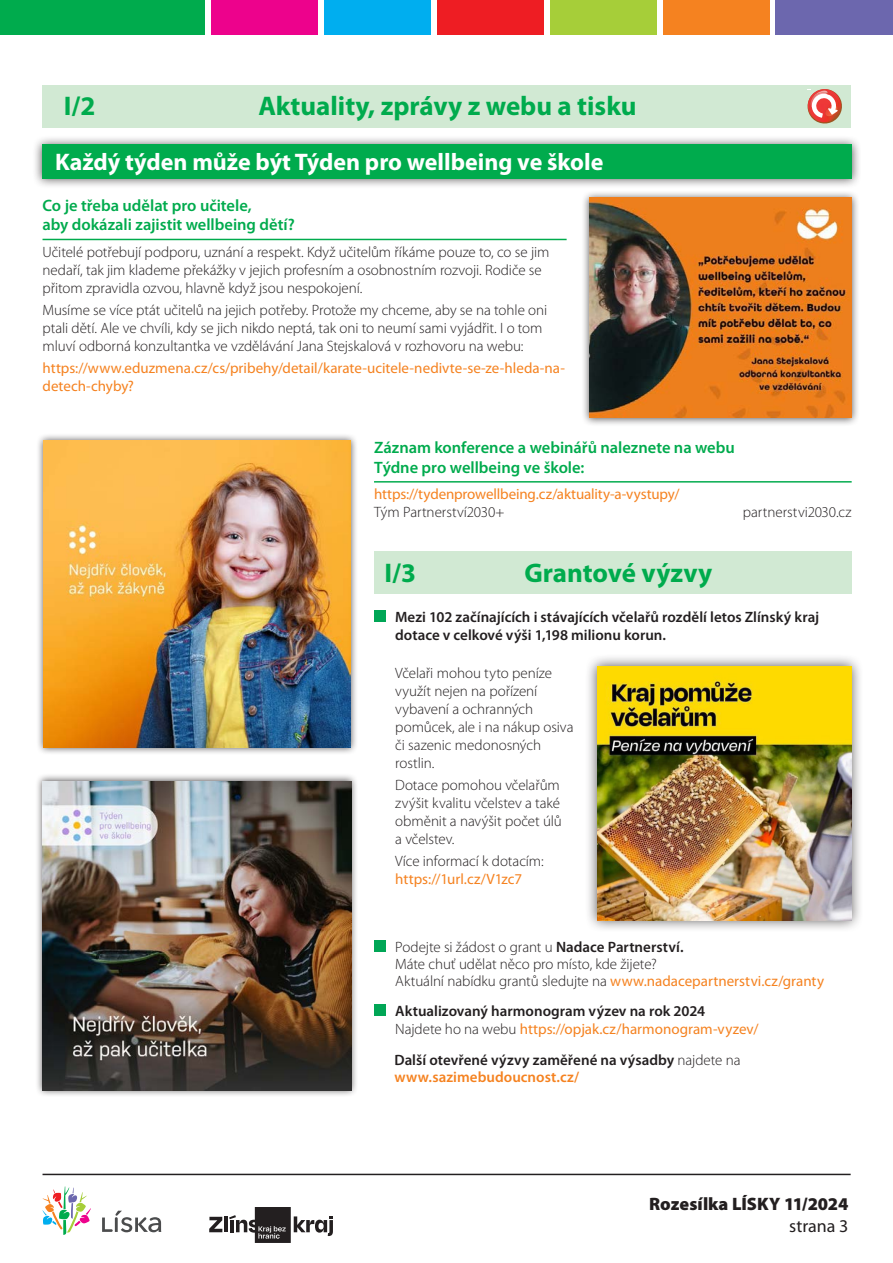
<style>
.page{position:relative;width:893px;height:1263px;background:#fff}
.page>*{position:absolute;margin:0;border:0;box-sizing:border-box;transform-origin:0 0}
.nadpis{font:700 27px "Myriad Pro";color:#00ab4d}
.podtržený_podnadpis{font:700 24px "Myriad Pro";color:#fff}
.t1{font:900 18px "Myriad Pro";color:#231f20}
.t2{font:18px "Myriad Pro";color:#231f20}
.podtržený_podnadpis-2{font:600 16.5px "Myriad Pro";color:#00ab4d}
.text{font:300 15px/18px "Myriad Pro";letter-spacing:-.005em;color:#231f20}
.text-2{font:15px/18px "Myriad Pro";color:#f58220}
.text-3{font:600 15px/18px "Myriad Pro";color:#231f20}
.text-4{font:600 15px "Myriad Pro";letter-spacing:.005em;color:#f58220}
.s1{font-weight:400;color:#f58220}
.s2{font-weight:600}
.s3{font-weight:300;color:#231f20}
.s4{font-weight:300}
</style>
<div class="page">
<div style="left:0;top:0;width:205px;height:34px;background:#00ab4d"></div>
<div style="left:211px;top:0;width:107px;height:34px;background:#ed028c"></div>
<div style="left:324px;top:0;width:107px;height:34px;background:#00aeef"></div>
<div style="left:437px;top:0;width:107px;height:34px;background:#ee1d23"></div>
<div style="left:550px;top:0;width:107px;height:34px;background:#a6ce39"></div>
<div style="left:663px;top:0;width:107px;height:34px;background:#f58220"></div>
<div style="left:776px;top:0;width:117px;height:34px;background:#6c67ae"></div>
<svg style="left:102px;top:1211px;width:59px;height:21px"></svg>
<svg style="left:43px;top:1186px;width:48px;height:49px"></svg>
<hr style="left:43px;top:1174px;width:808px;height:1px;background:#231f20">
<svg style="left:209px;top:1217px;width:13px;height:15px"></svg>
<hr style="left:224px;top:1216px;width:4px;height:16px;background:#231f20">
<svg style="left:229px;top:1207px;width:104px;height:36px"></svg>
<div style="left:33px;top:135px;width:828px;height:54px;background:#231f20;opacity:.75"></div>
<div style="left:42px;top:145px;width:809px;height:34px;background:#00ab4d"></div>
<div style="left:43px;top:85px;width:808px;height:43px;background:#d1e9d3"></div>
<svg style="left:807px;top:89px;width:35px;height:35px"></svg>
<div style="left:36px;top:433px;width:322px;height:322px;background:#231f20;opacity:.75"></div>
<img style="left:43px;top:440px;width:308px;height:308px">
<hr style="left:43px;top:239px;width:524px;height:1px;background:#00ab4d">
<div style="left:35px;top:773px;width:324px;height:324px;background:#231f20;opacity:.75"></div>
<img style="left:42px;top:781px;width:309px;height:309px">
<hr style="left:374px;top:481px;width:478px;height:2px;background:#00ab4d">
<div style="left:581px;top:190px;width:279px;height:236px;background:#231f20;opacity:.75"></div>
<img style="left:589px;top:198px;width:262px;height:220px">
<div style="left:374px;top:551px;width:477px;height:43px;background:#d1e9d3"></div>
<div style="left:374px;top:940px;width:12px;height:12px;background:#00a656"></div>
<div style="left:374px;top:1004px;width:12px;height:12px;background:#00a656"></div>
<div style="left:374px;top:610px;width:12px;height:12px;background:#00a656"></div>
<div style="left:585px;top:654px;width:279px;height:279px;background:#231f20;opacity:.75"></div>
<img style="left:597px;top:666px;width:254px;height:254px">
<p class="nadpis" style="left:64px;top:89px;width:33px">I/2</p>
<p class="nadpis" style="left:258px;top:89px;width:380px">Aktuality, zprávy z webu a tisku</p>
<p class="podtržený_podnadpis" style="left:55px;top:146px;width:550px">Každý týden může být Týden pro wellbeing ve škole</p>
<p class="podtržený_podnadpis-2" style="left:43px;top:194px;width:211px">Co je třeba udělat pro učitele,</p>
<p class="podtržený_podnadpis-2" style="left:43px;top:214px;width:254px">aby dokázali zajistit wellbeing dětí?</p>
<p class="text" style="left:43px;top:243px;width:508px">Učitelé potřebují podporu, uznání a respekt. Když učitelům říkáme pouze to, co se jim nedaří, tak jim klademe překážky v jejich profesním a osobnostním rozvoji. Rodiče se přitom zpravidla ozvou, hlavně když jsou nespokojení.</p>
<p class="text" style="left:43px;top:301px;width:506px">Musíme se více ptát učitelů na jejich potřeby. Protože my chceme, aby se na tohle oni ptali dětí. Ale ve chvíli, kdy se jich nikdo neptá, tak oni to neumí sami vyjádřit. I o tom mluví odborná konzultantka ve vzdělávání Jana Stejskalová v rozhovoru na webu:</p>
<p class="text-2" style="left:43px;top:359px;width:524px">https://www.eduzmena.cz/cs/pribehy/detail/karate-ucitele-nedivte-se-ze-hleda-na&shy;detech-chyby?</p>
<p class="podtržený_podnadpis-2" style="left:374px;top:437px;width:362px">Záznam konference a webinářů naleznete na webu</p>
<p class="podtržený_podnadpis-2" style="left:374px;top:457px;width:212px">Týdne pro wellbeing ve škole:</p>
<p class="text-2" style="left:374px;top:485px;width:307px">https://tydenprowellbeing.cz/aktuality-a-vystupy/</p>
<p class="text" style="left:374px;top:503px;width:132px">Tým Partnerství2030+</p>
<p class="text" style="left:743px;top:503px;width:110px">partnerstvi2030.cz</p>
<p class="nadpis" style="left:385px;top:555px;width:33px">I/3</p>
<p class="nadpis" style="left:524px;top:555px;width:189px">Grantové výzvy</p>
<p class="text-3" style="left:395px;top:608px;width:426px">Mezi 102 začínajících i stávajících včelařů rozdělí letos Zlínský kraj dotace v celkové výši 1,198 milionu korun.</p>
<p class="text" style="left:395px;top:664px;width:180px">Včelaři mohou tyto peníze využít nejen na pořízení vybavení a ochranných pomůcek, ale i na nákup osiva či sazenic medonosných rostlin.</p>
<p class="text" style="left:395px;top:776px;width:168px">Dotace pomohou včelařům zvýšit kvalitu včelstev a také obměnit a navýšit počet úlů</p>
<p class="text" style="left:395px;top:830px;width:61px">a včelstev.</p>
<p class="text" style="left:395px;top:852px;width:150px">Více informací k dotacím: <span class="s1">https://1url.cz/V1zc7</span></p>
<p class="text" style="left:395px;top:938px;width:290px">Podejte si žádost o grant u <span class="s2">Nadace Partnerství.</span></p>
<p class="text" style="left:395px;top:955px;width:263px">Máte chuť udělat něco pro místo, kde žijete?</p>
<p class="text" style="left:395px;top:972px;width:430px">Aktuální nabídku grantů sledujte na <span class="s1">www.nadacepartnerstvi.cz/granty</span></p>
<p class="text-3" style="left:395px;top:1001px;width:311px">Aktualizovaný harmonogram výzev na rok 2024</p>
<p class="text-2" style="left:395px;top:1019px;width:365px"><span class="s3">Najdete ho na webu</span> https://opjak.cz/harmonogram-vyzev/</p>
<p class="text-3" style="left:394px;top:1050px;width:348px">Další otevřené výzvy zaměřené na výsadby <span class="s4">najdete na</span></p>
<p class="text-4" style="left:394px;top:1067px;width:186px">www.sazimebudoucnost.cz/</p>
<p class="t1" style="left:649px;top:1192px;width:201px">Rozesílka LÍSKY 11/2024</p>
<p class="t2" style="left:789px;top:1215px;width:61px">strana 3</p>
</div>
